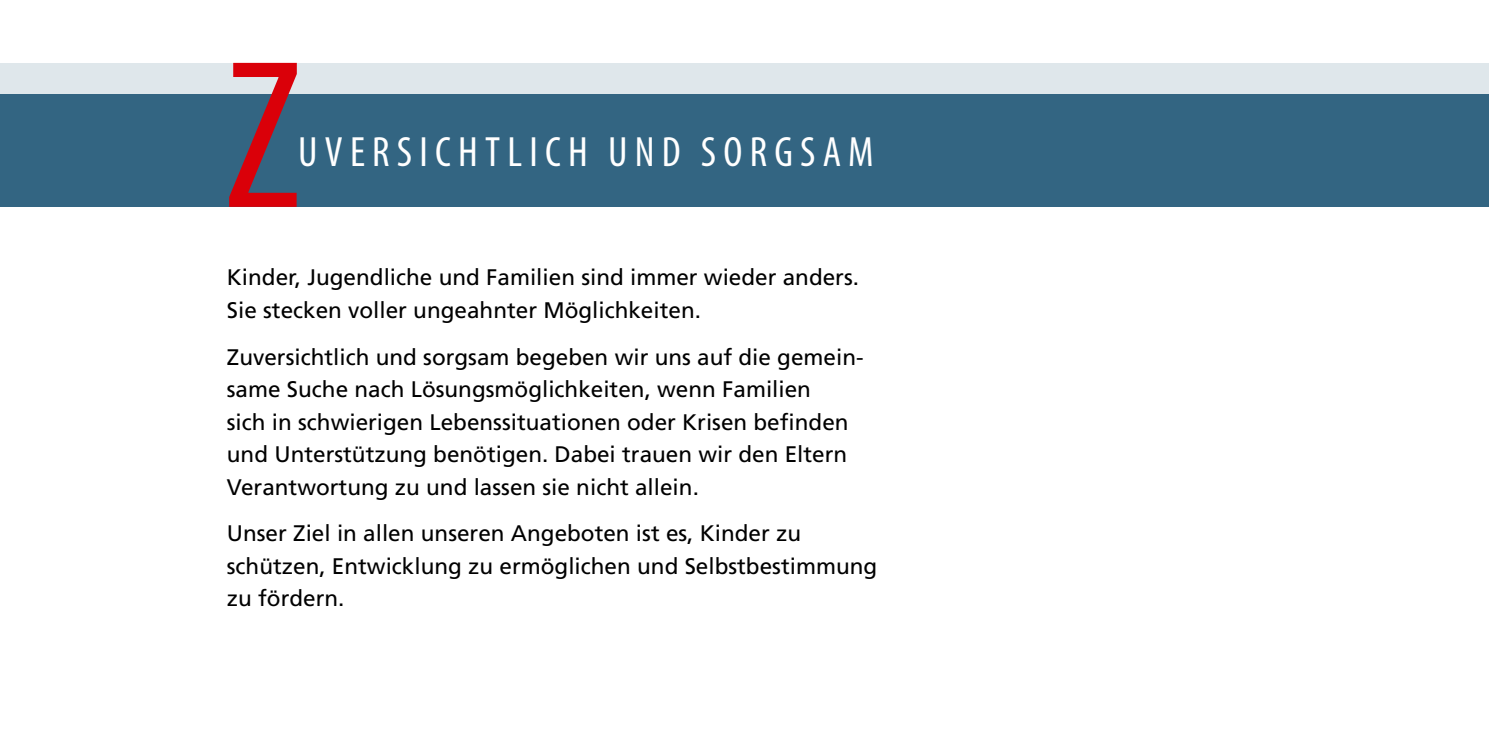
<style>
.page{position:relative;width:1489px;height:745px;background:#fff}
.page>*{position:absolute;margin:0;border:0;box-sizing:border-box;transform-origin:0 0}
.t1{font:condensed 213.5px "Myriad Pro";color:#da0009}
.t2{font:condensed 42.5px "Myriad Pro";letter-spacing:.17em;color:#fff}
.t3{font:22.5px/32.5px "Frutiger";color:#000}
</style>
<div class="page">
<img style="left:1488px;top:63px;width:1px;height:144px">
<div style="left:0;top:63px;width:1488px;height:144px;background:#336582"></div>
<div style="left:0;top:63px;width:1488px;height:30px;background:#dfe7eb"></div>
<h1 class="t1" style="left:225px;top:7px;width:78px">Z</h1>
<h2 class="t2" style="left:298px;top:126px;width:577px">UVERSICHTLICH UND SORGSAM</h2>
<p class="t3" style="left:227px;top:261px;width:633px">Kinder, Jugendliche und Familien sind immer wieder anders.<br>Sie stecken voller ungeahnter Möglichkeiten.</p>
<p class="t3" style="left:227px;top:340px;width:636px">Zuversichtlich und sorgsam begeben wir uns auf die gemein&shy;same Suche nach Lösungsmöglichkeiten, wenn Familien<br>sich in schwierigen Lebenssituationen oder Krisen befinden und Unterstützung benötigen. Dabei trauen wir den Eltern Verantwortung zu und lassen sie nicht allein.</p>
<p class="t3" style="left:227px;top:516px;width:652px">Unser Ziel in allen unseren Angeboten ist es, Kinder zu schützen, Entwicklung zu ermöglichen und Selbstbestimmung zu fördern.</p>
</div>
